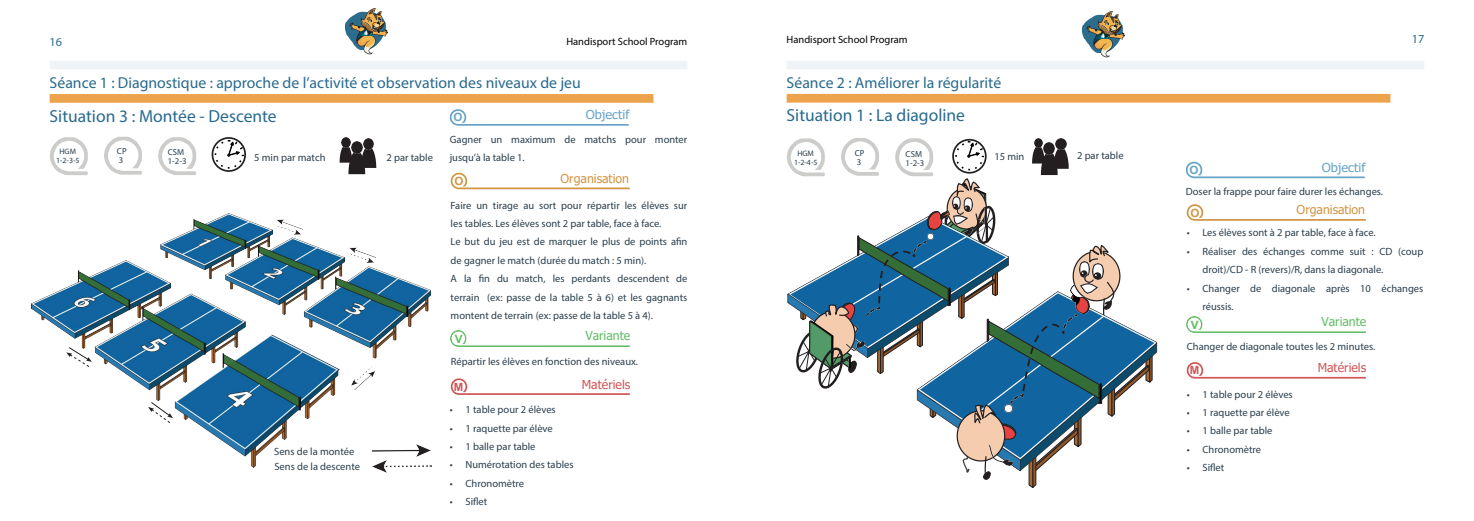
<style>
.page{position:relative;width:1474px;height:521px;background:#fff}
.page>*{position:absolute;margin:0;border:0;box-sizing:border-box;transform-origin:0 0}
.t1{font:17.5px "Myriad Pro";color:#296a8e}
.t2{font:15.75px "Myriad Pro";color:#296a8e}
.t3{font:12.34px "Tahoma";color:#d19542}
.t4{font:12.34px "Tahoma";color:#d15557}
.t5{font:12.34px "Tahoma";color:#66a3c6;scale:1.04 1}
.t6{font:12.34px "Tahoma";color:#62bd66}
.t7{font:12.25px "Myriad Pro";color:#296a8e}
.t8{font:700 11.38px "Arial";color:#66a3c6}
.t9{font:700 11.38px "Arial";color:#d19542}
.t10{font:700 11.38px "Arial";color:#d15557}
.t11{font:700 11.38px "Arial";color:#62bd66;scale:1.04 1}
.t12{font:10.5px/18.4px "Myriad Pro";color:#293e4d}
.t13{font:10.5px "Myriad Pro";color:#000}
.t14{font:8.75px/9.1px "Myriad Pro";color:#293e4d}
.t15{font:7.88px/8.9px "Myriad Pro";color:#293e4d;text-align:center}
</style>
<div class="page">
<div style="left:786px;top:61px;width:638px;height:8px;background:#f0f4f8"></div>
<img style="left:346px;top:8px;width:42px;height:47px">
<div style="left:50px;top:61px;width:637px;height:8px;background:#f0f4f8"></div>
<div style="left:50px;top:94px;width:603px;height:9px;background:#eda34c"></div>
<svg style="left:339px;top:138px;width:37px;height:36px"></svg>
<svg style="left:211px;top:137px;width:35px;height:35px"></svg>
<svg style="left:450px;top:109px;width:178px;height:17px"></svg>
<svg style="left:450px;top:173px;width:180px;height:16px"></svg>
<svg style="left:451px;top:378px;width:179px;height:17px"></svg>
<svg style="left:31px;top:213px;width:401px;height:260px"></svg>
<img style="left:450px;top:330px;width:179px;height:17px">
<div style="left:786px;top:94px;width:604px;height:9px;background:#eda34c"></div>
<svg style="left:1185px;top:162px;width:179px;height:16px"></svg>
<svg style="left:1186px;top:204px;width:179px;height:17px"></svg>
<img style="left:1186px;top:316px;width:179px;height:17px">
<svg style="left:1186px;top:362px;width:179px;height:17px"></svg>
<div style="left:138px;top:403px;width:35px;height:27px;background:#fff"></div>
<svg style="left:54px;top:346px;width:40px;height:28px"></svg>
<svg style="left:148px;top:401px;width:25px;height:22px"></svg>
<svg style="left:50px;top:137px;width:38px;height:38px"></svg>
<svg style="left:158px;top:137px;width:38px;height:38px"></svg>
<svg style="left:104px;top:137px;width:38px;height:38px"></svg>
<svg style="left:786px;top:138px;width:371px;height:350px"></svg>
<img style="left:1082px;top:11px;width:43px;height:47px">
<p class="t7" style="left:50px;top:35px;width:14px">16</p>
<p class="t13" style="left:566px;top:35px;width:122px">Handisport School Program</p>
<h2 class="t2" style="left:50px;top:73px;width:532px">Séance 1 : Diagnostique : approche de l’activité et observation des niveaux de jeu</h2>
<h1 class="t1" style="left:50px;top:105px;width:228px">Situation 3 : Montée - Descente</h1>
<p class="t12" style="left:254px;top:148px;width:73px">5 min par match</p>
<p class="t12" style="left:386px;top:148px;width:48px">2 par table</p>
<p class="t8" style="left:453px;top:109px;width:11px">O</p>
<p class="t5" style="left:585px;top:107px;width:44px">Objectif</p>
<p class="t12" style="left:450px;top:130px;width:239px">Gagner un maximum de matchs pour monter jusqu’à la table 1.</p>
<p class="t9" style="left:454px;top:173px;width:11px">O</p>
<p class="t3" style="left:560px;top:170px;width:70px">Organisation</p>
<p class="t12" style="left:450px;top:196px;width:238px">Faire un tirage au sort pour répartir les élèves sur les tables. Les élèves sont 2 par table, face à face.<br>Le but du jeu est de marquer le plus de points afin de gagner le match (durée du match : 5 min).<br>A la fin du match, les perdants descendent de terrain (ex: passe de la table 5 à 6) et les gagnants montent de terrain (ex: passe de la table 5 à 4).</p>
<p class="t15" style="left:56px;top:146px;width:25px">HGM<br>1-2-3-5</p>
<p class="t14" style="left:117px;top:146px;width:11px">CP<br>3</p>
<p class="t14" style="left:168px;top:147px;width:20px">CSM<br>1-2-3</p>
<p class="t12" style="left:274px;top:444px;width:87px;line-height:15px">Sens de la montée<br>Sens de la descente</p>
<p class="t11" style="left:455px;top:330px;width:9px">V</p>
<p class="t6" style="left:585px;top:328px;width:46px">Variante</p>
<p class="t12" style="left:451px;top:352px;width:189px">Répartir les élèves en fonction des niveaux.</p>
<p class="t10" style="left:454px;top:379px;width:11px">M</p>
<p class="t4" style="left:582px;top:376px;width:50px">Matériels</p>
<p class="t12" style="left:450px;top:400px;width:107px">• 1 table pour 2 élèves</p>
<p class="t12" style="left:450px;top:419px;width:105px">• 1 raquette par élève</p>
<p class="t12" style="left:450px;top:437px;width:87px">• 1 balle par table</p>
<p class="t12" style="left:450px;top:455px;width:125px">• Numérotation des tables</p>
<p class="t12" style="left:450px;top:474px;width:76px">• Chronomètre</p>
<p class="t12" style="left:450px;top:492px;width:39px">• Siflet</p>
<p class="t13" style="left:786px;top:33px;width:122px">Handisport School Program</p>
<p class="t7" style="left:1411px;top:31px;width:14px">17</p>
<h2 class="t2" style="left:786px;top:73px;width:216px">Séance 2 : Améliorer la régularité</h2>
<h1 class="t1" style="left:786px;top:105px;width:180px">Situation 1 : La diagoline</h1>
<p class="t12" style="left:994px;top:147px;width:32px">15 min</p>
<p class="t12" style="left:1077px;top:146px;width:48px">2 par table</p>
<p class="t15" style="left:794px;top:148px;width:25px">HGM<br>1-2-4-5</p>
<p class="t14" style="left:855px;top:148px;width:11px">CP<br>3</p>
<p class="t14" style="left:905px;top:149px;width:20px">CSM<br>1-2-3</p>
<p class="t8" style="left:1189px;top:162px;width:11px">O</p>
<p class="t5" style="left:1321px;top:159px;width:44px">Objectif</p>
<p class="t12" style="left:1185px;top:182px;width:199px">Doser la frappe pour faire durer les échanges.</p>
<p class="t9" style="left:1190px;top:204px;width:11px">O</p>
<p class="t3" style="left:1296px;top:202px;width:70px">Organisation</p>
<p class="t12" style="left:1186px;top:223px;width:190px">• Les élèves sont à 2 par table, face à face.</p>
<p class="t12" style="left:1202px;top:242px;width:222px;text-indent:-16px">• Réaliser des échanges comme suit : CD (coup droit)/CD - R (revers)/R, dans la diagonale.</p>
<p class="t12" style="left:1202px;top:279px;width:222px;text-indent:-16px">• Changer de diagonale après 10 échanges réussis.</p>
<p class="t11" style="left:1190px;top:316px;width:9px">V</p>
<p class="t6" style="left:1321px;top:314px;width:46px">Variante</p>
<p class="t12" style="left:1186px;top:337px;width:190px">Changer de diagonale toutes les 2 minutes.</p>
<p class="t10" style="left:1189px;top:362px;width:11px">M</p>
<p class="t4" style="left:1317px;top:359px;width:50px">Matériels</p>
<p class="t12" style="left:1186px;top:385px;width:107px">• 1 table pour 2 élèves</p>
<p class="t12" style="left:1186px;top:403px;width:105px">• 1 raquette par élève</p>
<p class="t12" style="left:1186px;top:421px;width:87px">• 1 balle par table</p>
<p class="t12" style="left:1186px;top:440px;width:76px">• Chronomètre</p>
<p class="t12" style="left:1186px;top:458px;width:39px">• Siflet</p>
</div>
